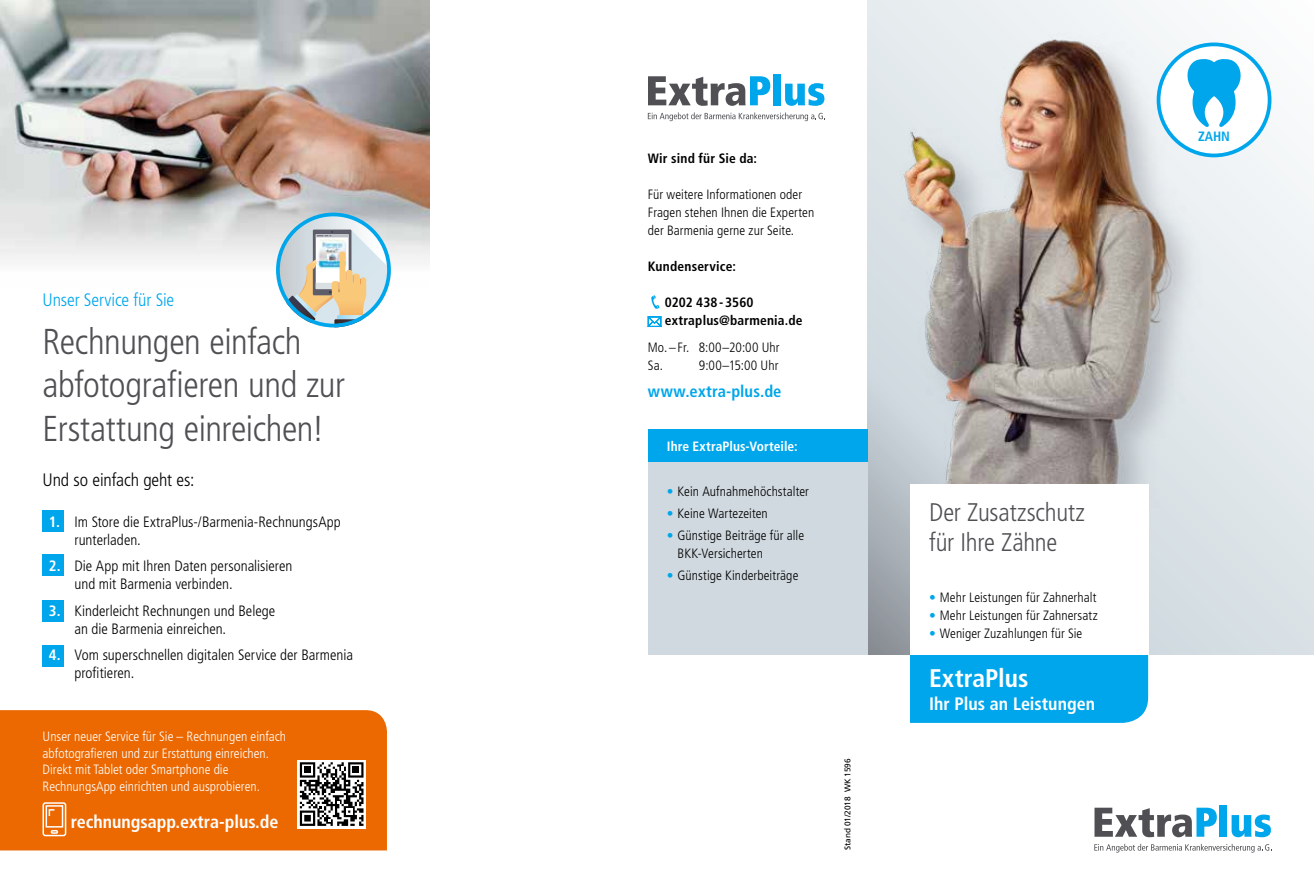
<style>
.page{position:relative;width:1314px;height:893px;background:#fff}
.page>*{position:absolute;margin:0;border:0;box-sizing:border-box;transform-origin:0 0}
.t1{font:300 condensed 36px/43.2px "Frutiger LT Std";letter-spacing:-.01em;color:#504f53}
.t2{font:300 condensed 25.5px/30px "Frutiger LT Std";letter-spacing:-.01em;color:#504f53}
.t3{font:700 condensed 25.5px "Frutiger LT Std";color:#fff}
.t4{font:700 condensed 18px "Frutiger LT Std";color:#fff}
.t5{font:300 condensed 18px "Frutiger LT Std";letter-spacing:-.01em;color:#000}
.t6{font:300 condensed 18px "Frutiger LT Std";letter-spacing:-.01em;color:#00a6eb}
.t7{font:700 condensed 16.5px "Frutiger LT Std";letter-spacing:.01em;color:#00a6eb}
.t8{font:300 condensed 15px/18px "Frutiger LT Std";color:#000}
.t9{font:300 condensed 13.5px/18px "Frutiger LT Std";letter-spacing:.005em;color:#000}
.t10{font:300 condensed 13.5px/16.5px "Frutiger LT Std";color:#fff}
.t11{font:700 condensed 13.5px/18px "Frutiger LT Std";letter-spacing:.015em;color:#000}
.t12{font:700 condensed 13.5px "Frutiger LT Std";color:#fff}
.t13{font:700 condensed 13.5px "Frutiger LT Std";color:#00a6eb}
.t14{font:8.25px "Frutiger LT Std";color:#000}
.s1{font-weight:700;color:#fff}
.s2{font-weight:700;color:#00a6eb}
.s3{color:#00a6eb}
</style>
<div class="page">
<img style="left:0;top:0;width:429px;height:288px">
<div style="left:867px;top:0;width:447px;height:655px;background:linear-gradient(to bottom,#fdfefe,#d8e0e5)"></div>
<img style="left:867px;top:0;width:404px;height:655px">
<div style="left:910px;top:655px;width:238px;height:68px;background:#00a6eb"></div>
<div style="left:910px;top:485px;width:238px;height:170px;background:#fff"></div>
<svg style="left:1094px;top:844px;width:176px;height:9px"></svg>
<svg style="left:1094px;top:808px;width:123px;height:29px"></svg>
<div style="left:1220px;top:805px;width:7px;height:32px;background:#00a6eb"></div>
<svg style="left:1231px;top:814px;width:40px;height:23px"></svg>
<div style="left:1158px;top:44px;width:111px;height:111px;background:#fff;border-radius:50%"></div>
<div style="left:1157px;top:43px;width:114px;height:114px;border:4px solid #00a6eb;border-radius:50%"></div>
<svg style="left:1187px;top:59px;width:54px;height:68px"></svg>
<svg style="left:651px;top:295px;width:8px;height:14px"></svg>
<svg style="left:648px;top:316px;width:13px;height:11px"></svg>
<div style="left:648px;top:434px;width:219px;height:221px;background:#d0d9df"></div>
<div style="left:648px;top:429px;width:219px;height:33px;background:#00a6eb"></div>
<svg style="left:648px;top:112px;width:177px;height:9px"></svg>
<svg style="left:648px;top:76px;width:122px;height:30px"></svg>
<div style="left:773px;top:74px;width:8px;height:31px;background:#00a6eb"></div>
<svg style="left:785px;top:83px;width:39px;height:23px"></svg>
<div style="left:43px;top:510px;width:21px;height:21px;background:#00a6eb"></div>
<div style="left:43px;top:555px;width:21px;height:21px;background:#00a6eb"></div>
<div style="left:43px;top:600px;width:21px;height:22px;background:#00a6eb"></div>
<div style="left:43px;top:645px;width:21px;height:21px;background:#00a6eb"></div>
<div style="left:0;top:710px;width:387px;height:140px;background:#ec6902"></div>
<svg style="left:42px;top:801px;width:25px;height:36px"></svg>
<div style="left:298px;top:760px;width:68px;height:68px;background:linear-gradient(to right,#fff,#fff)"></div>
<svg style="left:300px;top:762px;width:63px;height:64px"></svg>
<svg style="left:278px;top:214px;width:111px;height:112px"></svg>
<svg style="left:286px;top:230px;width:105px;height:97px"></svg>
<div style="left:276px;top:213px;width:115px;height:114px;border:4px solid #00a6eb;border-radius:50%"></div>
<h3 class="t6" style="left:43px;top:289px;width:133px">Unser Service für Sie</h3>
<h1 class="t1" style="left:43px;top:321px;width:304px">Rechnungen einfach abfotografieren und zur<br>Erstattung einreichen!</h1>
<h3 class="t5" style="left:43px;top:469px;width:154px">Und so einfach geht es:</h3>
<p class="t8" style="left:74px;top:513px;width:268px;text-indent:-26px"><span class="s1">1.</span> Im Store die ExtraPlus-/Barmenia-RechnungsApp runterladen.</p>
<p class="t8" style="left:74px;top:557px;width:219px;text-indent:-26px"><span class="s1">2.</span> Die App mit Ihren Daten personalisieren und mit Barmenia verbinden.</p>
<p class="t8" style="left:74px;top:602px;width:202px;text-indent:-26px"><span class="s1">3.</span> Kinderleicht Rechnungen und Belege an die Barmenia einreichen.</p>
<p class="t8" style="left:74px;top:646px;width:280px;text-indent:-26px"><span class="s1">4.</span> Vom superschnellen digitalen Service der Barmenia profitieren.</p>
<p class="t10" style="left:43px;top:728px;width:245px">Unser neuer Service für Sie – Rechnungen einfach abfotografieren und zur Erstattung einreichen.<br>Direkt mit Tablet oder Smartphone die RechnungsApp einrichten und ausprobieren.</p>
<h3 class="t4" style="left:71px;top:811px;width:209px">rechnungsapp.extra-plus.de</h3>
<p class="t11" style="left:648px;top:150px;width:111px">Wir sind für Sie da:</p>
<p class="t9" style="left:648px;top:186px;width:168px">Für weitere Informationen oder<br>Fragen stehen Ihnen die Experten der Barmenia gerne zur Seite.</p>
<p class="t11" style="left:648px;top:258px;width:90px">Kundenservice:</p>
<p class="t11" style="left:665px;top:294px;width:139px">0202 438-3560 extraplus@barmenia.de</p>
<p class="t9" style="left:648px;top:339px;width:133px">Mo.–Fr. 8:00–20:00 Uhr<br>Sa.</p>
<p class="t9" style="left:699px;top:357px;width:81px">9:00–15:00 Uhr</p>
<p class="t7" style="left:648px;top:382px;width:135px">www.extra-plus.de</p>
<p class="t12" style="left:667px;top:438px;width:132px">Ihre ExtraPlus-Vorteile:</p>
<p class="t9" style="left:667px;top:482px;width:144px"><span class="s2">•</span> Kein Aufnahmehöchstalter</p>
<p class="t9" style="left:667px;top:504px;width:102px"><span class="s2">•</span> Keine Wartezeiten</p>
<p class="t9" style="left:678px;top:527px;width:128px;text-indent:-11px"><span class="s2">•</span> Günstige Beiträge für alle<br>BKK-Versicherten</p>
<p class="t9" style="left:667px;top:567px;width:133px"><span class="s2">•</span> Günstige Kinderbeiträge</p>
<p class="t14" style="left:843px;top:850px;width:94px;rotate:-90deg">Stand 01/2018 WK 1596</p>
<h2 class="t2" style="left:929px;top:497px;width:157px">Der Zusatzschutz für Ihre Zähne</h2>
<p class="t9" style="left:929px;top:588px;width:169px"><span class="s3">•</span> Mehr Leistungen für Zahnerhalt</p>
<p class="t9" style="left:929px;top:606px;width:170px"><span class="s3">•</span> Mehr Leistungen für Zahnersatz</p>
<p class="t9" style="left:929px;top:624px;width:155px"><span class="s3">•</span> Weniger Zuzahlungen für Sie</p>
<h2 class="t3" style="left:929px;top:663px;width:101px">ExtraPlus</h2>
<h3 class="t4" style="left:929px;top:693px;width:168px">Ihr Plus an Leistungen</h3>
<p class="t13" style="left:1198px;top:129px;width:33px">ZAHN</p>
</div>
